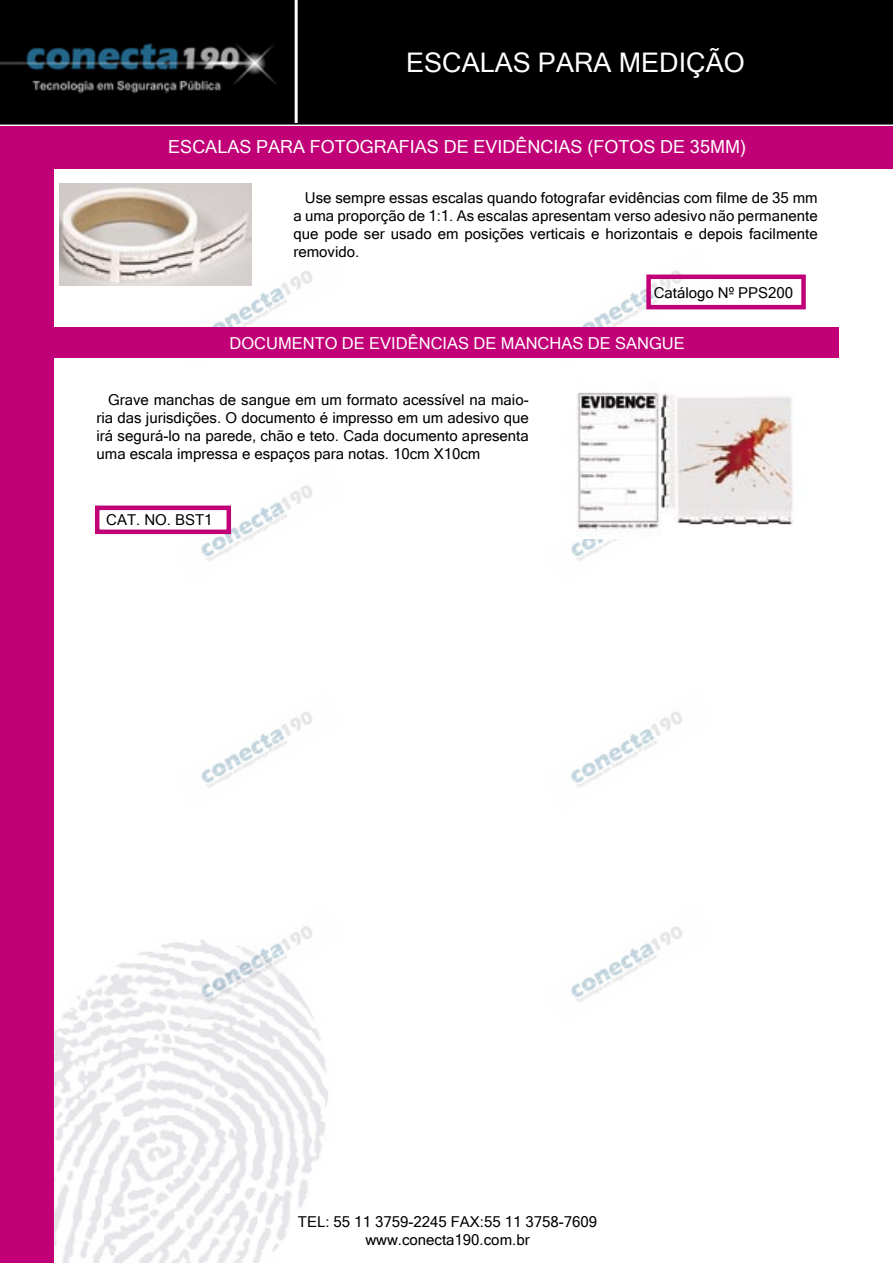
<style>
.page{position:relative;width:893px;height:1263px;background:#fff}
.page>*{position:absolute;margin:0;border:0;box-sizing:border-box;transform-origin:0 0}
.t1{font:27px "Microsoft Sans Serif";color:#fff}
.t2{font:18px "Microsoft Sans Serif";color:#fff}
.t3{font:16.5px "Microsoft Sans Serif";color:#fff}
.t4{font:15px/18px "Microsoft Sans Serif";color:#000;text-align:justify}
</style>
<div class="page">
<img style="left:0;top:0;width:893px;height:1263px">
<img style="left:172px;top:688px;width:174px;height:124px">
<img style="left:542px;top:688px;width:174px;height:124px">
<img style="left:172px;top:903px;width:174px;height:123px">
<img style="left:542px;top:903px;width:174px;height:123px">
<img style="left:172px;top:247px;width:174px;height:124px">
<img style="left:542px;top:247px;width:174px;height:124px">
<img style="left:172px;top:462px;width:174px;height:123px">
<img style="left:542px;top:462px;width:174px;height:123px">
<hr style="left:295px;top:0;width:3px;height:123px;background:#fff">
<div style="left:0;top:126px;width:893px;height:42px;background:#c10077"></div>
<div style="left:0;top:168px;width:54px;height:1095px;background:#c10077"></div>
<img style="left:60px;top:183px;width:192px;height:102px">
<div style="left:646px;top:274px;width:160px;height:35px;border:4px solid #c10077"></div>
<div style="left:48px;top:327px;width:791px;height:31px;background:#c10077"></div>
<img style="left:566px;top:381px;width:240px;height:158px">
<div style="left:95px;top:506px;width:136px;height:28px;border:4px solid #c10077"></div>
<h1 class="t1" style="left:406px;top:47px;width:340px">ESCALAS PARA MEDIÇÃO</h1>
<p class="t2" style="left:168px;top:136px;width:579px">ESCALAS PARA FOTOGRAFIAS DE EVIDÊNCIAS (FOTOS DE 35MM)</p>
<p class="t4" style="left:293px;top:188px;width:526px;text-indent:11px">Use sempre essas escalas quando fotografar evidências com filme de 35 mm a uma proporção de 1:1. As escalas apresentam verso adesivo não permanente que pode ser usado em posições verticais e horizontais e depois facilmente removido.</p>
<p class="t4" style="left:654px;top:283px;width:141px">Catálogo Nº PPS200</p>
<p class="t3" style="left:229px;top:333px;width:457px">DOCUMENTO DE EVIDÊNCIAS DE MANCHAS DE SANGUE</p>
<p class="t4" style="left:97px;top:391px;width:434px;text-indent:11px">Grave manchas de sangue em um formato acessível na maio&shy;ria das jurisdições. O documento é impresso em um adesivo que irá segurá-lo na parede, chão e teto. Cada documento apresenta uma escala impressa e espaços para notas. 10cm X10cm</p>
<p class="t4" style="left:106px;top:511px;width:108px">CAT. NO. BST1</p>
<p class="t4" style="left:298px;top:1213px;width:301px;text-align:center">TEL: 55 11 3759-2245 FAX:55 11 3758-7609 www.conecta190.com.br</p>
</div>
